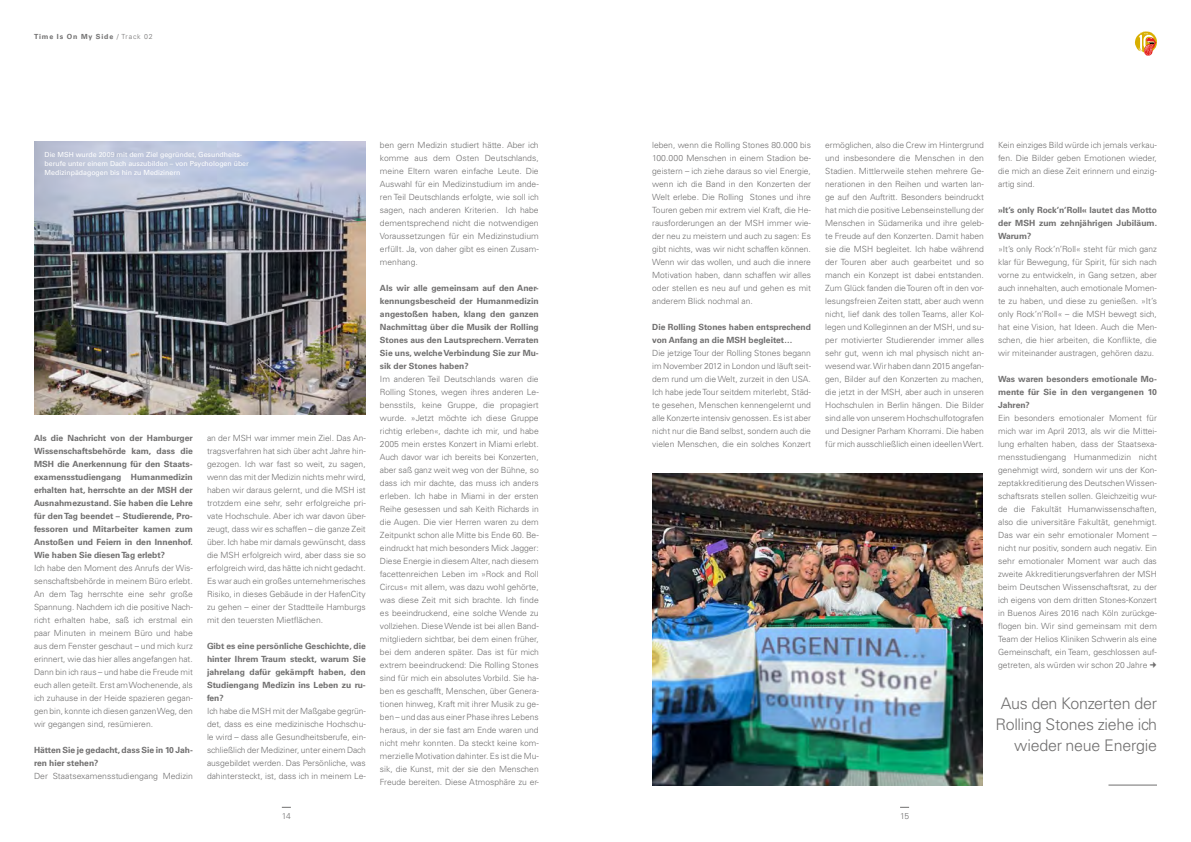
<style>
.page{position:relative;width:1191px;height:842px;background:#fff}
.page>*{position:absolute;margin:0;border:0;box-sizing:border-box;transform-origin:0 0}
.t1{font:300 16px/21px "Univers LT Std";letter-spacing:-.015em;color:#706f6f;text-align:right}
.t2{font:300 8.5px/13px "Univers LT Std";color:#706f6f;text-align:justify}
.t3{font:700 8.5px/13px "Univers LT Std";color:#706f6f;text-align:justify}
.t4{font:7px/9px "Univers LT Std";color:#fff}
.t5{font:700 7px "Univers LT Std";letter-spacing:.12em;color:#706f6f}
.s1{font-weight:300}
</style>
<div class="page">
<img style="left:34px;top:142px;width:332px;height:272px">
<img style="left:652px;top:473px;width:330px;height:312px">
<svg style="left:1135px;top:31px;width:22px;height:25px"></svg>
<hr style="left:1108px;top:785px;width:49px;height:1px;background:#706f6f">
<p class="t5" style="left:34px;top:33px;width:120px">Time Is On My Side <span class="s1">/ Track 02</span></p>
<p class="t4" style="left:45px;top:150px;width:206px">Die MSH wurde 2009 mit dem Ziel gegründet, Gesundheits&shy;berufe unter einem Dach auszubilden – von Psychologen über<br>Medizinpädagogen bis hin zu Medizinern</p>
<p class="t3" style="left:34px;top:431px;width:160px">Als die Nachricht von der Hamburger Wissenschaftsbehörde kam, dass die MSH die Anerkennung für den Staats&shy;examensstudiengang Humanmedizin erhalten hat, herrschte an der MSH der Ausnahmezustand. Sie haben die Lehre für den Tag beendet – Studierende, Pro&shy;fessoren und Mitarbeiter kamen zum Anstoßen und Feiern in den Innenhof.<br>Wie haben Sie diesen Tag erlebt?</p>
<p class="t2" style="left:34px;top:561px;width:160px">Ich habe den Moment des Anrufs der Wis&shy;senschaftsbehörde in meinem Büro erlebt.<br>An dem Tag herrschte eine sehr große Spannung. Nachdem ich die positive Nach&shy;richt erhalten habe, saß ich erstmal ein paar Minuten in meinem Büro und habe aus dem Fenster geschaut – und mich kurz erinnert, wie das hier alles angefangen hat.<br>Dann bin ich raus – und habe die Freude mit euch allen geteilt. Erst am Wochenende, als ich zuhause in der Heide spazieren gegan&shy;gen bin, konnte ich diesen ganzen Weg, den wir gegangen sind, resümieren.</p>
<p class="t3" style="left:34px;top:743px;width:160px">Hätten Sie je gedacht, dass Sie in 10 Jah&shy;ren hier stehen?</p>
<p class="t2" style="left:34px;top:769px;width:160px">Der Staatsexamensstudiengang Medizin</p>
<p class="t2" style="left:207px;top:431px;width:160px">an der MSH war immer mein Ziel. Das An&shy;tragsverfahren hat sich über acht Jahre hin&shy;gezogen. Ich war fast so weit, zu sagen, wenn das mit der Medizin nichts mehr wird, haben wir daraus gelernt, und die MSH ist trotzdem eine sehr, sehr erfolgreiche pri&shy;vate Hochschule. Aber ich war davon über&shy;zeugt, dass wir es schaffen – die ganze Zeit über. Ich habe mir damals gewünscht, dass die MSH erfolgreich wird, aber dass sie so erfolgreich wird, das hätte ich nicht gedacht.<br>Es war auch ein großes unternehmerisches Risiko, in dieses Gebäude in der HafenCity zu gehen – einer der Stadtteile Hamburgs mit den teuersten Mietflächen.</p>
<p class="t3" style="left:207px;top:639px;width:160px">Gibt es eine persönliche Geschichte, die hinter Ihrem Traum steckt, warum Sie jahrelang dafür gekämpft haben, den Studiengang Medizin ins Leben zu ru&shy;fen?</p>
<p class="t2" style="left:207px;top:704px;width:160px">Ich habe die MSH mit der Maßgabe gegrün&shy;det, dass es eine medizinische Hochschu&shy;le wird – dass alle Gesundheitsberufe, ein&shy;schließlich der Mediziner, unter einem Dach ausgebildet werden. Das Persönliche, was dahintersteckt, ist, dass ich in meinem Le-</p>
<p class="t2" style="left:380px;top:139px;width:160px">ben gern Medizin studiert hätte. Aber ich komme aus dem Osten Deutschlands, meine Eltern waren einfache Leute. Die Auswahl für ein Medizinstudium im ande&shy;ren Teil Deutschlands erfolgte, wie soll ich sagen, nach anderen Kriterien. Ich habe dementsprechend nicht die notwendigen Voraussetzungen für ein Medizinstudium erfüllt. Ja, von daher gibt es einen Zusam&shy;menhang.</p>
<p class="t3" style="left:380px;top:282px;width:160px">Als wir alle gemeinsam auf den Aner&shy;kennungsbescheid der Humanmedizin angestoßen haben, klang den ganzen Nachmittag über die Musik der Rolling Stones aus den Lautsprechern. Verraten Sie uns, welche Verbindung Sie zur Mu&shy;sik der Stones haben?</p>
<p class="t2" style="left:380px;top:373px;width:160px">Im anderen Teil Deutschlands waren die Rolling Stones, wegen ihres anderen Le&shy;bensstils, keine Gruppe, die propagiert wurde. »Jetzt möchte ich diese Gruppe richtig erleben«, dachte ich mir, und habe 2005 mein erstes Konzert in Miami erlebt.<br>Auch davor war ich bereits bei Konzerten, aber saß ganz weit weg von der Bühne, so dass ich mir dachte, das muss ich anders erleben. Ich habe in Miami in der ersten Reihe gesessen und sah Keith Richards in die Augen. Die vier Herren waren zu dem Zeitpunkt schon alle Mitte bis Ende 60. Be&shy;eindruckt hat mich besonders Mick Jagger:<br>Diese Energie in diesem Alter, nach diesem facettenreichen Leben im »Rock and Roll Circus« mit allem, was dazu wohl gehörte, was diese Zeit mit sich brachte. Ich finde es beeindruckend, eine solche Wende zu vollziehen. Diese Wende ist bei allen Band&shy;mitgliedern sichtbar, bei dem einen früher, bei dem anderen später. Das ist für mich extrem beeindruckend: Die Rolling Stones sind für mich ein absolutes Vorbild. Sie ha&shy;ben es geschafft, Menschen, über Genera&shy;tionen hinweg, Kraft mit ihrer Musik zu ge&shy;ben – und das aus einer Phase ihres Lebens heraus, in der sie fast am Ende waren und nicht mehr konnten. Da steckt keine kom&shy;merzielle Motivation dahinter. Es ist die Mu&shy;sik, die Kunst, mit der sie den Menschen Freude bereiten. Diese Atmosphäre zu er-</p>
<p class="t2" style="left:652px;top:139px;width:160px">leben, wenn die Rolling Stones 80.000 bis 100.000 Menschen in einem Stadion be&shy;geistern – ich ziehe daraus so viel Energie, wenn ich die Band in den Konzerten der Welt erlebe. Die Rolling Stones und ihre Touren geben mir extrem viel Kraft, die He&shy;rausforderungen an der MSH immer wie&shy;der neu zu meistern und auch zu sagen: Es gibt nichts, was wir nicht schaffen können.<br>Wenn wir das wollen, und auch die innere Motivation haben, dann schaffen wir alles oder stellen es neu auf und gehen es mit anderem Blick nochmal an.</p>
<p class="t3" style="left:652px;top:321px;width:160px">Die Rolling Stones haben entsprechend von Anfang an die MSH begleitet…</p>
<p class="t2" style="left:652px;top:347px;width:160px">Die jetzige Tour der Rolling Stones begann im November 2012 in London und läuft seit&shy;dem rund um die Welt, zurzeit in den USA.<br>Ich habe jede Tour seitdem miterlebt, Städ&shy;te gesehen, Menschen kennengelernt und alle Konzerte intensiv genossen. Es ist aber nicht nur die Band selbst, sondern auch die vielen Menschen, die ein solches Konzert</p>
<p class="t2" style="left:825px;top:139px;width:160px">ermöglichen, also die Crew im Hintergrund und insbesondere die Menschen in den Stadien. Mittlerweile stehen mehrere Ge&shy;nerationen in den Reihen und warten lan&shy;ge auf den Auftritt. Besonders beindruckt hat mich die positive Lebenseinstellung der Menschen in Südamerika und ihre geleb&shy;te Freude auf den Konzerten. Damit haben sie die MSH begleitet. Ich habe während der Touren aber auch gearbeitet und so manch ein Konzept ist dabei entstanden.<br>Zum Glück fanden die Touren oft in den vor&shy;lesungsfreien Zeiten statt, aber auch wenn nicht, lief dank des tollen Teams, aller Kol&shy;legen und Kolleginnen an der MSH, und su&shy;per motivierter Studierender immer alles sehr gut, wenn ich mal physisch nicht an&shy;wesend war. Wir haben dann 2015 angefan&shy;gen, Bilder auf den Konzerten zu machen, die jetzt in der MSH, aber auch in unseren Hochschulen in Berlin hängen. Die Bilder sind alle von unserem Hochschulfotografen und Designer Parham Khorrami. Die haben für mich ausschließlich einen ideellen Wert.</p>
<p class="t2" style="left:282px;top:810px;width:11px">14</p>
<p class="t2" style="left:900px;top:810px;width:11px">15</p>
<p class="t2" style="left:998px;top:139px;width:160px">Kein einziges Bild würde ich jemals verkau&shy;fen. Die Bilder geben Emotionen wieder, die mich an diese Zeit erinnern und einzig&shy;artig sind.</p>
<p class="t3" style="left:998px;top:204px;width:160px">»It’s only Rock’n’Roll« lautet das Motto der MSH zum zehnjährigen Jubiläum.<br>Warum?</p>
<p class="t2" style="left:998px;top:243px;width:160px">»It’s only Rock’n’Roll« steht für mich ganz klar für Bewegung, für Spirit, für sich nach vorne zu entwickeln, in Gang setzen, aber auch innehalten, auch emotionale Momen&shy;te zu haben, und diese zu genießen. »It’s only Rock’n’Roll« – die MSH bewegt sich, hat eine Vision, hat Ideen. Auch die Men&shy;schen, die hier arbeiten, die Konflikte, die wir miteinander austragen, gehören dazu.</p>
<p class="t3" style="left:998px;top:373px;width:160px">Was waren besonders emotionale Mo&shy;mente für Sie in den vergangenen 10<br>Jahren?</p>
<p class="t2" style="left:998px;top:412px;width:160px">Ein besonders emotionaler Moment für mich war im April 2013, als wir die Mittei&shy;lung erhalten haben, dass der Staatsexa&shy;mensstudiengang Humanmedizin nicht genehmigt wird, sondern wir uns der Kon&shy;zeptakkreditierung des Deutschen Wissen&shy;schaftsrats stellen sollen. Gleichzeitig wur&shy;de die Fakultät Humanwissenschaften, also die universitäre Fakultät, genehmigt.<br>Das war ein sehr emotionaler Moment – nicht nur positiv, sondern auch negativ. Ein sehr emotionaler Moment war auch das zweite Akkreditierungsverfahren der MSH beim Deutschen Wissenschaftsrat, zu der ich eigens von dem dritten Stones-Konzert in Buenos Aires 2016 nach Köln zurückge&shy;flogen bin. Wir sind gemeinsam mit dem Team der Helios Kliniken Schwerin als eine Gemeinschaft, ein Team, geschlossen auf&shy;getreten, als würden wir schon 20 Jahre</p>
<h1 class="t1" style="left:995px;top:693px;width:163px">Aus den Konzerten der<br>Rolling Stones ziehe ich wieder neue Energie</h1>
</div>
